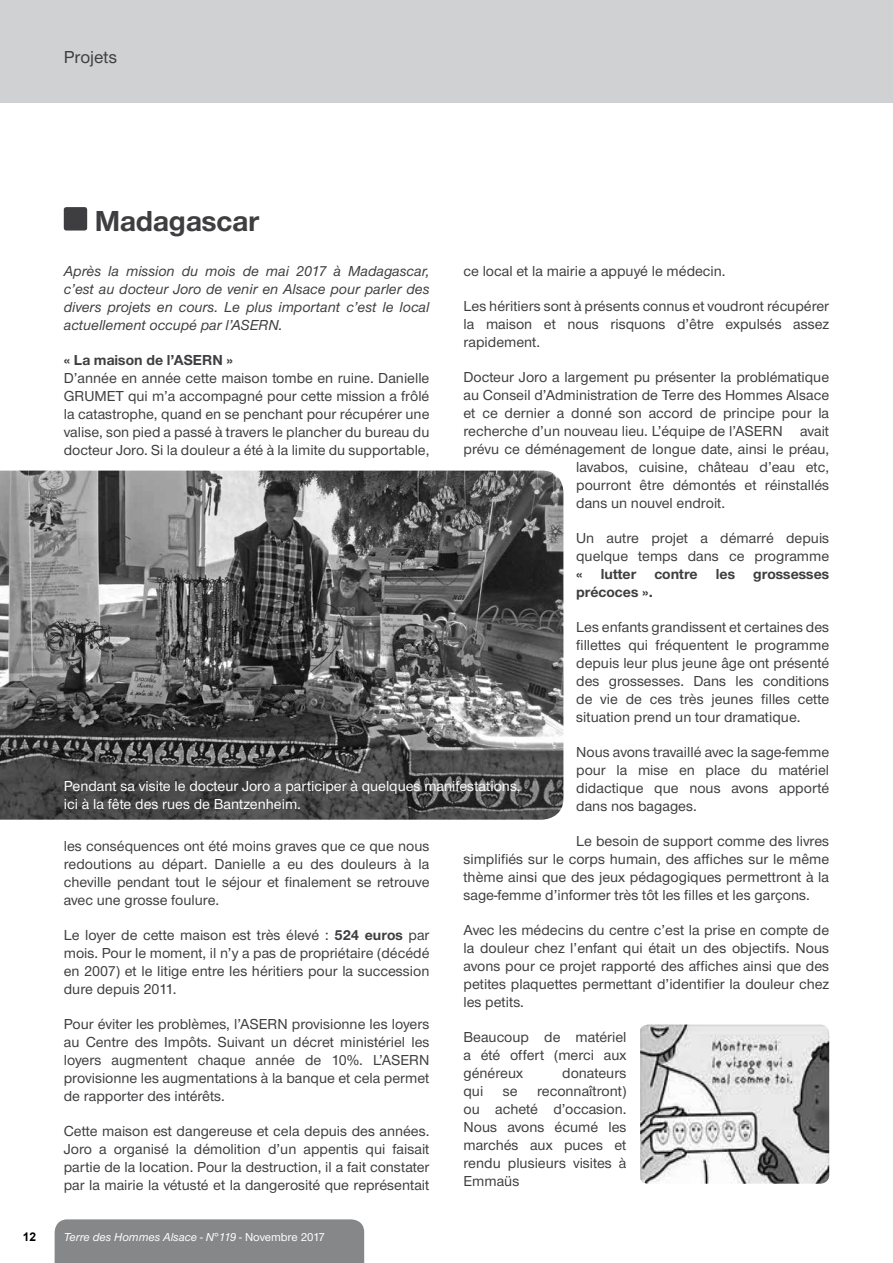
<style>
.page{position:relative;width:893px;height:1263px;background:#fff}
.page>*{position:absolute;margin:0;border:0;box-sizing:border-box;transform-origin:0 0}
.t1{font:700 30px "Nimbus Sans Novus T";color:#3e3d40}
.t2{font:500 18px "Nimbus Sans Novus T";color:#3e3d40}
.t3{font:500 15px/18px "Nimbus Sans Novus T";color:#3e3d40;text-align:justify}
.t4{font:italic 500 15px/18px "Nimbus Sans Novus T";color:#3e3d40;text-align:justify}
.t5{font:500 15px/18px "Nimbus Sans Novus T";color:#fff}
.t6{font:700 15px/18px "Nimbus Sans Novus T";color:#3e3d40}
.t7{font:italic 500 12px "Nimbus Sans Novus T";color:#fff}
.t8{font:700 12px "Arial";color:#000}
.s1{font-weight:700}
.s2{font-style:normal}
</style>
<div class="page">
<div style="left:0;top:0;width:893px;height:103px;background:#d0d1d2"></div>
<div style="left:64px;top:207px;width:23px;height:24px;background:#3e3d40;border-radius:3px"></div>
<img style="left:0;top:471px;width:563px;height:349px">
<img style="left:640px;top:1024px;width:189px;height:160px">
<div style="left:55px;top:1219px;width:309px;height:44px;background:#868789"></div>
<p class="t2" style="left:64px;top:48px;width:55px">Projets</p>
<h1 class="t1" style="left:95px;top:205px;width:166px">Madagascar</h1>
<p class="t4" style="left:64px;top:262px;width:367px">Après la mission du mois de mai 2017 à Madagascar, c’est au docteur Joro de venir en Alsace pour parler des divers projets en cours. Le plus important c’est le local actuellement occupé par l’ASERN.</p>
<p class="t6" style="left:64px;top:351px;width:171px">« La maison de l’ASERN »</p>
<p class="t3" style="left:64px;top:369px;width:367px">D’année en année cette maison tombe en ruine. Danielle GRUMET qui m’a accompagné pour cette mission a frôlé la catastrophe, quand en se penchant pour récupérer une valise, son pied a passé à travers le plancher du bureau du docteur Joro. Si la douleur a été à la limite du supportable,</p>
<p class="t3" style="left:463px;top:262px;width:264px">ce local et la mairie a appuyé le médecin.</p>
<p class="t3" style="left:463px;top:297px;width:367px">Les héritiers sont à présents connus et voudront récupérer la maison et nous risquons d’être expulsés assez rapidement.</p>
<p class="t3" style="left:463px;top:368px;width:367px">Docteur Joro a largement pu présenter la problématique</p>
<p class="t3" style="left:463px;top:386px;width:367px">au Conseil d’Administration de Terre des Hommes Alsace</p>
<p class="t3" style="left:463px;top:404px;width:367px">et ce dernier a donné son accord de principe pour la</p>
<p class="t3" style="left:463px;top:422px;width:367px">recherche d’un nouveau lieu. L’équipe de l’ASERN avait</p>
<p class="t3" style="left:463px;top:440px;width:367px">prévu ce déménagement de longue date, ainsi le préau,</p>
<p class="t3" style="left:576px;top:458px;width:254px">lavabos, cuisine, château d’eau etc,</p>
<p class="t3" style="left:576px;top:476px;width:254px">pourront être démontés et réinstallés</p>
<p class="t3" style="left:576px;top:494px;width:151px">dans un nouvel endroit.</p>
<p class="t3" style="left:576px;top:529px;width:255px">Un autre projet a démarré depuis quelque temps dans ce programme</p>
<p class="t6" style="left:576px;top:565px;width:255px">« lutter contre les grossesses précoces ».</p>
<p class="t3" style="left:576px;top:618px;width:255px">Les enfants grandissent et certaines des fillettes qui fréquentent le programme depuis leur plus jeune âge ont présenté des grossesses. Dans les conditions de vie de ces très jeunes filles cette situation prend un tour dramatique.</p>
<p class="t3" style="left:576px;top:743px;width:254px">Nous avons travaillé avec la sage-femme pour la mise en place du matériel didactique que nous avons apporté dans nos bagages.</p>
<p class="t3" style="left:463px;top:832px;width:367px;text-indent:113px">Le besoin de support comme des livres simplifiés sur le corps humain, des affiches sur le même thème ainsi que des jeux pédagogiques permettront à la sage-femme d’informer très tôt les filles et les garçons.</p>
<p class="t3" style="left:463px;top:921px;width:367px">Avec les médecins du centre c’est la prise en compte de la douleur chez l’enfant qui était un des objectifs. Nous avons pour ce projet rapporté des affiches ainsi que des petites plaquettes permettant d’identifier la douleur chez les petits.</p>
<p class="t3" style="left:463px;top:1028px;width:165px">Beaucoup de matériel a été offert (merci aux généreux</p>
<p class="t5" style="left:64px;top:777px;width:458px">Pendant sa visite le docteur Joro a participer à quelques manifestations, ici à la fête des rues de Bantzenheim.</p>
<p class="t3" style="left:64px;top:837px;width:367px">les conséquences ont été moins graves que ce que nous redoutions au départ. Danielle a eu des douleurs à la cheville pendant tout le séjour et finalement se retrouve avec une grosse foulure.</p>
<p class="t3" style="left:64px;top:926px;width:367px">Le loyer de cette maison est très élevé : <span class="s1">524 euros</span> par mois. Pour le moment, il n’y a pas de propriétaire (décédé en 2007) et le litige entre les héritiers pour la succession dure depuis 2011.</p>
<p class="t3" style="left:64px;top:1015px;width:367px">Pour éviter les problèmes, l’ASERN provisionne les loyers au Centre des Impôts. Suivant un décret ministériel les loyers augmentent chaque année de 10%. L’ASERN provisionne les augmentations à la banque et cela permet de rapporter des intérêts.</p>
<p class="t3" style="left:64px;top:1122px;width:367px">Cette maison est dangereuse et cela depuis des années.<br>Joro a organisé la démolition d’un appentis qui faisait partie de la location. Pour la destruction, il a fait constater par la mairie la vétusté et la dangerosité que représentait</p>
<p class="t3" style="left:562px;top:1064px;width:66px">donateurs</p>
<p class="t3" style="left:463px;top:1082px;width:165px;text-indent:74px">reconnaîtront) ou acheté d’occasion.<br>Nous avons écumé les marchés aux puces et rendu plusieurs visites à Emmaüs</p>
<p class="t3" style="left:463px;top:1082px;width:21px">qui</p>
<p class="t3" style="left:503px;top:1082px;width:16px">se</p>
<p class="t8" style="left:23px;top:1229px;width:15px">12</p>
<p class="t7" style="left:64px;top:1230px;width:263px">Terre des Hommes Alsace - N°119 <span class="s2">- Novembre 2017</span></p>
</div>
